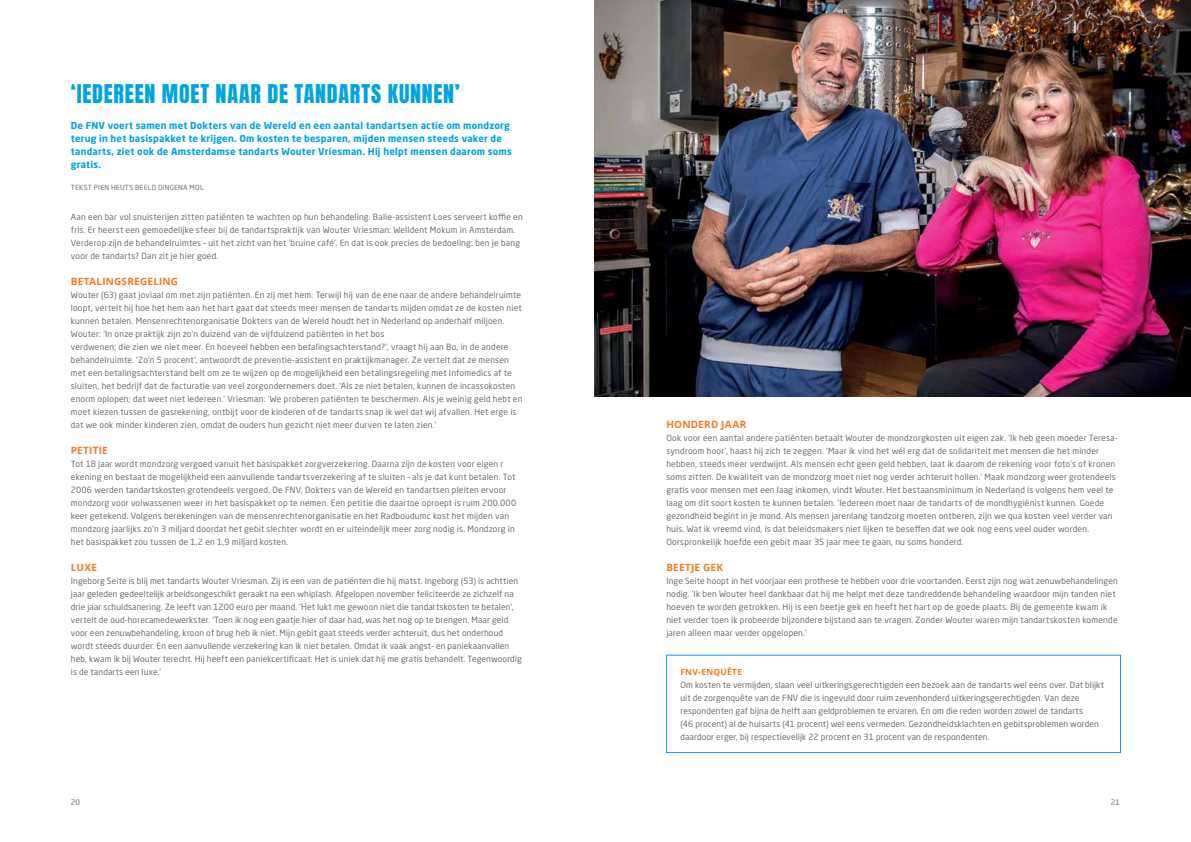
<style>
.page{position:relative;width:1191px;height:842px;background:#fff}
.page>*{position:absolute;margin:0;border:0;box-sizing:border-box;transform-origin:0 0}
.t1{font:22px "Anton";letter-spacing:.035em;color:#00a4e3}
.t2{font:700 10px "Open Sans";letter-spacing:.025em;color:#f47920}
.t3{font:700 9.5px/13px "Neo Sans Pro";letter-spacing:.02em;color:#00a4e3}
.t4{font:8.5px/13px "Neo Sans Pro";letter-spacing:.02em;color:#6d6e71}
.t5{font:700 8.5px "Open Sans";letter-spacing:.03em;color:#f47920}
.t6{font:7.5px "Neo Sans Pro";color:#6d6e71}
.t7{font:7px "Neo Sans Pro";letter-spacing:.03em;color:#6d6e71}
</style>
<div class="page">
<img style="left:594px;top:0;width:597px;height:396px">
<div style="left:666px;top:655px;width:454px;height:98px;border:1px solid #00a4e3"></div>
<h1 class="t1" style="left:71px;top:82px;width:390px">‘IEDEREEN MOET NAAR DE TANDARTS KUNNEN’</h1>
<p class="t3" style="left:71px;top:118px;width:442px">De FNV voert samen met Dokters van de Wereld en een aantal tandartsen actie om mondzorg terug in het basispakket te krijgen. Om kosten te besparen, mijden mensen steeds vaker de tandarts, ziet ook de Amsterdamse tandarts Wouter Vriesman. Hij helpt mensen daarom soms gratis.</p>
<p class="t7" style="left:71px;top:183px;width:134px">TEKST PIEN HEUTS BEELD DINGENA MOL</p>
<p class="t4" style="left:71px;top:210px;width:453px">Aan een bar vol snuisterijen zitten patiënten te wachten op hun behandeling. Balie-assistent Loes serveert koffie en fris. Er heerst een gemoedelijke sfeer bij de tandartspraktijk van Wouter Vriesman: Welldent Mokum in Amsterdam.<br>Verderop zijn de behandelruimtes – uit het zicht van het ‘bruine café’. En dat is ook precies de bedoeling: ben je bang voor de tandarts? Dan zit je hier goed.</p>
<p class="t2" style="left:71px;top:274px;width:109px">BETALINGSREGELING</p>
<p class="t4" style="left:71px;top:288px;width:453px">Wouter (63) gaat joviaal om met zijn patiënten. En zij met hem. Terwijl hij van de ene naar de andere behandelruimte loopt, vertelt hij hoe het hem aan het hart gaat dat steeds meer mensen de tandarts mijden omdat ze de kosten niet kunnen betalen. Mensenrechtenorganisatie Dokters van de Wereld houdt het in Nederland op anderhalf miljoen.<br>Wouter: ‘In onze praktijk zijn zo’n duizend van de vijfduizend patiënten in het bos<br>verdwenen; die zien we niet meer. En hoeveel hebben een betalingsachterstand?’, vraagt hij aan Bo, in de andere behandelruimte. ‘Zo’n 5 procent’, antwoordt de preventie-assistent en praktijkmanager. Ze vertelt dat ze mensen met een betalingsachterstand belt om ze te wijzen op de mogelijkheid een betalingsregeling met Infomedics af te sluiten, het bedrijf dat de facturatie van veel zorgondernemers doet. ‘Als ze niet betalen, kunnen de incassokosten enorm oplopen; dat weet niet iedereen.’ Vriesman: ‘We proberen patiënten te beschermen. Als je weinig geld hebt en moet kiezen tussen de gasrekening, ontbijt voor de kinderen of de tandarts snap ik wel dat wij afvallen. Het erge is dat we ook minder kinderen zien, omdat de ouders hun gezicht niet meer durven te laten zien.’</p>
<p class="t2" style="left:71px;top:443px;width:39px">PETITIE</p>
<p class="t4" style="left:71px;top:457px;width:447px">Tot 18 jaar wordt mondzorg vergoed vanuit het basispakket zorgverzekering. Daarna zijn de kosten voor eigen r ekening en bestaat de mogelijkheid een aanvullende tandartsverzekering af te sluiten – als je dat kunt betalen. Tot 2006 werden tandartskosten grotendeels vergoed. De FNV, Dokters van de Wereld en tandartsen pleiten ervoor mondzorg voor volwassenen weer in het basispakket op te nemen. Een petitie die daartoe oproept is ruim 200.000 keer getekend. Volgens berekeningen van de mensenrechtenorganisatie en het Radboudumc kost het mijden van mondzorg jaarlijks zo’n 3 miljard doordat het gebit slechter wordt en er uiteindelijk meer zorg nodig is. Mondzorg in het basispakket zou tussen de 1,2 en 1,9 miljard kosten.</p>
<p class="t2" style="left:71px;top:560px;width:28px">LUXE</p>
<p class="t4" style="left:71px;top:574px;width:452px">Ingeborg Seite is blij met tandarts Wouter Vriesman. Zij is een van de patiënten die hij matst. Ingeborg (53) is achttien jaar geleden gedeeltelijk arbeidsongeschikt geraakt na een whiplash. Afgelopen november feliciteerde ze zichzelf na drie jaar schuldsanering. Ze leeft van 1200 euro per maand. ‘Het lukt me gewoon niet die tandartskosten te betalen’, vertelt de oud-horecamedewerkster. ‘Toen ik nog een gaatje hier of daar had, was het nog op te brengen. Maar geld voor een zenuwbehandeling, kroon of brug heb ik niet. Mijn gebit gaat steeds verder achteruit, dus het onderhoud wordt steeds duurder. En een aanvullende verzekering kan ik niet betalen. Omdat ik vaak angst- en paniekaanvallen heb, kwam ik bij Wouter terecht. Hij heeft een paniekcertificaat. Het is uniek dat hij me gratis behandelt. Tegenwoordig is de tandarts een luxe.’</p>
<p class="t2" style="left:666px;top:417px;width:81px">HONDERD JAAR</p>
<p class="t4" style="left:666px;top:431px;width:453px">Ook voor een aantal andere patiënten betaalt Wouter de mondzorgkosten uit eigen zak. ‘Ik heb geen moeder Teresa&shy;syndroom hoor’, haast hij zich te zeggen. ‘Maar ik vind het wél erg dat de solidariteit met mensen die het minder hebben, steeds meer verdwijnt. Als mensen echt geen geld hebben, laat ik daarom de rekening voor foto’s of kronen soms zitten. De kwaliteit van de mondzorg moet niet nog verder achteruit hollen.’ Maak mondzorg weer grotendeels gratis voor mensen met een laag inkomen, vindt Wouter. Het bestaansminimum in Nederland is volgens hem veel te laag om dit soort kosten te kunnen betalen. ‘Iedereen moet naar de tandarts of de mondhygiënist kunnen. Goede gezondheid begint in je mond. Als mensen jarenlang tandzorg moeten ontberen, zijn we qua kosten veel verder van huis. Wat ik vreemd vind, is dat beleidsmakers niet lijken te beseffen dat we ook nog eens veel ouder worden.<br>Oorspronkelijk hoefde een gebit maar 35 jaar mee te gaan, nu soms honderd.</p>
<p class="t2" style="left:666px;top:560px;width:58px">BEETJE GEK</p>
<p class="t4" style="left:666px;top:574px;width:453px">Inge Seite hoopt in het voorjaar een prothese te hebben voor drie voortanden. Eerst zijn nog wat zenuwbehandelingen nodig. ‘Ik ben Wouter heel dankbaar dat hij me helpt met deze tandreddende behandeling waardoor mijn tanden niet hoeven te worden getrokken. Hij is een beetje gek en heeft het hart op de goede plaats. Bij de gemeente kwam ik niet verder toen ik probeerde bijzondere bijstand aan te vragen. Zonder Wouter waren mijn tandartskosten komende jaren alleen maar verder opgelopen.’</p>
<p class="t5" style="left:680px;top:666px;width:63px">FNV-ENQUÊTE</p>
<p class="t4" style="left:680px;top:678px;width:425px">Om kosten te vermijden, slaan veel uitkeringsgerechtigden een bezoek aan de tandarts wel eens over. Dat blijkt uit de zorgenquête van de FNV die is ingevuld door ruim zevenhonderd uitkeringsgerechtigden. Van deze respondenten gaf bijna de helft aan geldproblemen te ervaren. En om die reden worden zowel de tandarts<br>(46 procent) al de huisarts (41 procent) wel eens vermeden. Gezondheidsklachten en gebitsproblemen worden daardoor erger, bij respectievelijk 22 procent en 31 procent van de respondenten.</p>
<p class="t6" style="left:71px;top:797px;width:11px">20</p>
<p class="t6" style="left:1110px;top:797px;width:11px">21</p>
</div>
